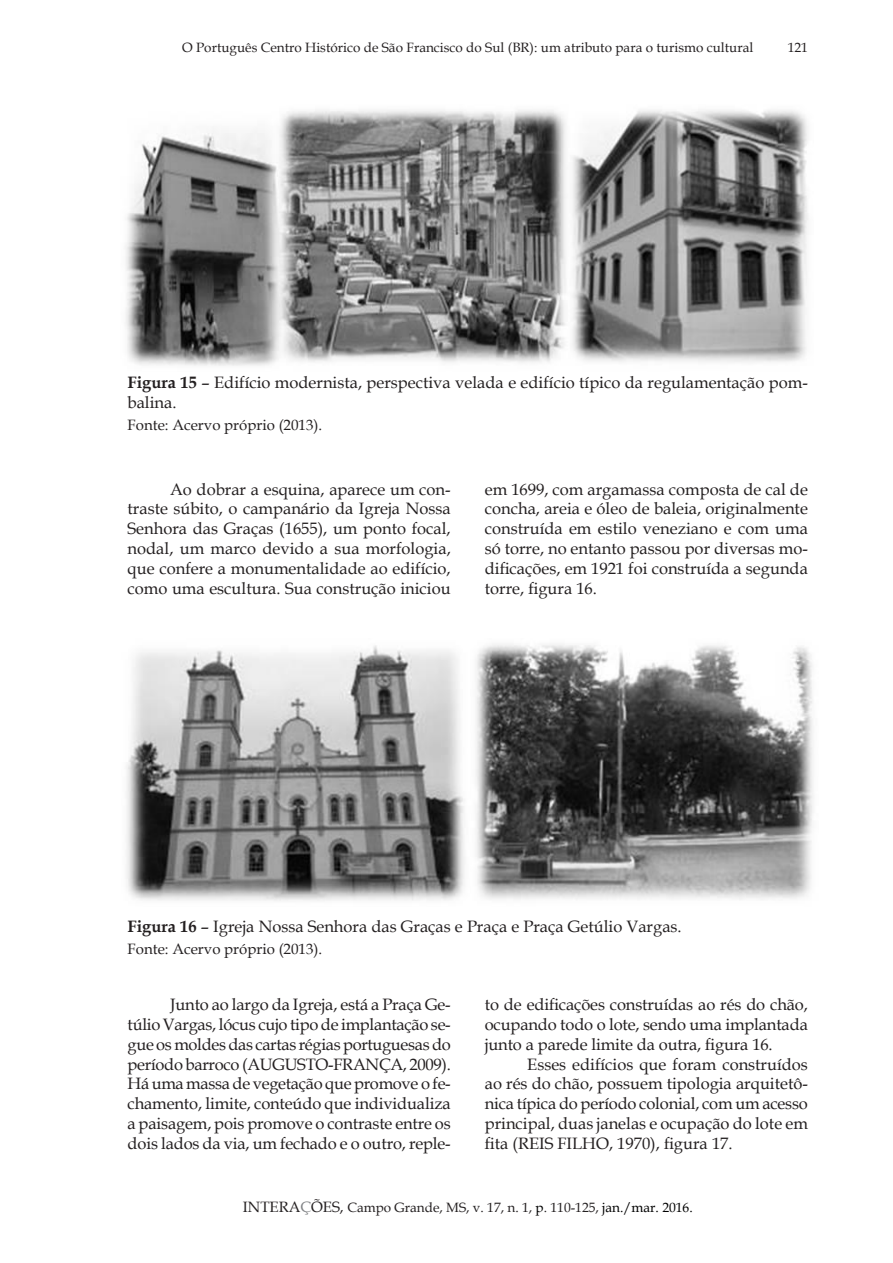
<style>
.page{position:relative;width:893px;height:1263px;background:#fff}
.page>*{position:absolute;margin:0;border:0;box-sizing:border-box;transform-origin:0 0}
.t1{font:16.5px/19.8px "Book Antiqua";color:#231f20;text-align:justify}
.t2{font:15px "Book Antiqua";color:#231f20}
.t3{font:13.5px "Book Antiqua";color:#231f20}
.s1{font-weight:700}
.s2{font-size:15px}
.s3{font-size:15px;color:#808285}
.s4{color:#000}
</style>
<div class="page">
<img style="left:125px;top:110px;width:683px;height:256px">
<img style="left:126px;top:644px;width:687px;height:257px">
<p class="t3" style="left:182px;top:38px;width:573px">O Português Centro Histórico de São Francisco do Sul (BR): um atributo para o turismo cultural</p>
<p class="t3" style="left:788px;top:38px;width:22px">121</p>
<p class="t1" style="left:128px;top:372px;width:682px"><span class="s1">Figura 15</span> – Edifício modernista, perspectiva velada e edifício típico da regulamentação pom&shy;balina.</p>
<p class="t2" style="left:128px;top:415px;width:196px">Fonte: Acervo próprio (2013).</p>
<p class="t1" style="left:128px;top:479px;width:325px;text-indent:43px">Ao dobrar a esquina, aparece um con&shy;traste súbito, o campanário da Igreja Nossa Senhora das Graças (1655), um ponto focal, nodal, um marco devido a sua morfologia, que confere a monumentalidade ao edifício, como uma escultura. Sua construção iniciou</p>
<p class="t1" style="left:485px;top:479px;width:325px">em 1699, com argamassa composta de cal de concha, areia e óleo de baleia, originalmente construída em estilo veneziano e com uma só torre, no entanto passou por diversas mo&shy;dificações, em 1921 foi construída a segunda torre, figura 16.</p>
<p class="t1" style="left:128px;top:916px;width:556px"><span class="s1">Figura 16</span> – Igreja Nossa Senhora das Graças e Praça e Praça Getúlio Vargas.</p>
<p class="t2" style="left:128px;top:938px;width:196px">Fonte: Acervo próprio (2013).</p>
<p class="t1" style="left:128px;top:994px;width:325px;text-indent:43px">Junto ao largo da Igreja, está a Praça Ge&shy;túlio Vargas, lócus cujo tipo de implantação se&shy;gue os moldes das cartas régias portuguesas do período barroco (AUGUSTO-FRANÇA, 2009).<br>Há uma massa de vegetação que promove o fe&shy;chamento, limite, conteúdo que individualiza a paisagem, pois promove o contraste entre os dois lados da via, um fechado e o outro, reple-</p>
<p class="t1" style="left:485px;top:994px;width:325px">to de edificações construídas ao rés do chão, ocupando todo o lote, sendo uma implantada junto a parede limite da outra, figura 16.</p>
<p class="t1" style="left:485px;top:1054px;width:325px;text-indent:43px">Esses edifícios que foram construídos ao rés do chão, possuem tipologia arquitetô&shy;nica típica do período colonial, com um acesso principal, duas janelas e ocupação do lote em fita (REIS FILHO, 1970), figura 17.</p>
<p class="t3" style="left:243px;top:1198px;width:451px"><span class="s2">INTERA</span><span class="s3">Ç</span><span class="s2">ÕES,</span> Campo Grande, MS, v. 17, n. 1, <span class="s4">p</span>. 110-125, <span class="s4">jan./mar. 2016.</span></p>
</div>
